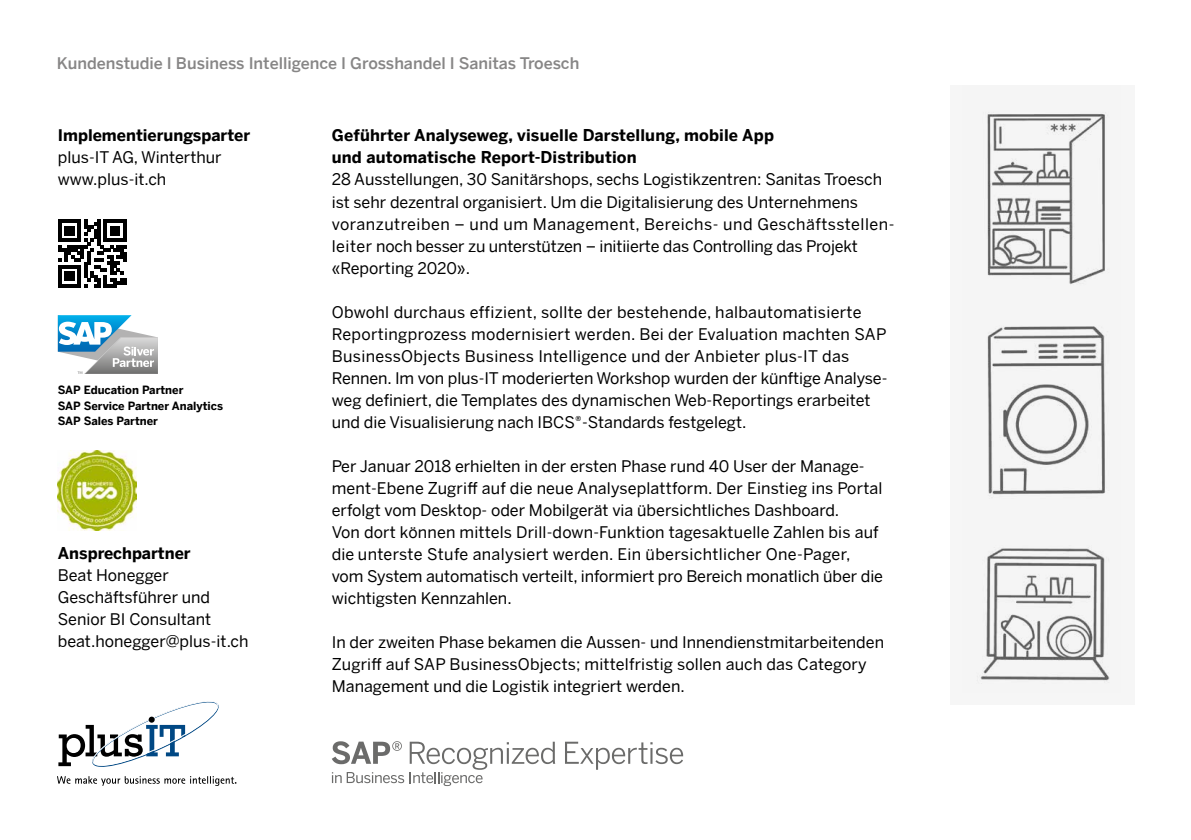
<style>
.page{position:relative;width:1191px;height:840px;background:#fff}
.page>*{position:absolute;margin:0;border:0;box-sizing:border-box;transform-origin:0 0}
.t1{font:16px/22px "Benton Sans";color:#000}
.t2{font:700 16px/22px "Benton Sans";letter-spacing:.01em;color:#000}
.t3{font:500 16px "Benton Sans";color:#878686}
.t4{font:700 11.2px/15.4px "Benton Sans";color:#000}
</style>
<div class="page">
<img style="left:58px;top:450px;width:79px;height:80px">
<svg style="left:332px;top:741px;width:70px;height:22px"></svg>
<svg style="left:565px;top:741px;width:118px;height:28px"></svg>
<svg style="left:332px;top:772px;width:72px;height:10px"></svg>
<svg style="left:410px;top:741px;width:145px;height:44px"></svg>
<svg style="left:58px;top:315px;width:100px;height:58px"></svg>
<svg style="left:58px;top:219px;width:69px;height:69px"></svg>
<svg style="left:57px;top:701px;width:179px;height:84px"></svg>
<img style="left:976px;top:111px;width:134px;height:573px">
<p class="t3" style="left:57px;top:52px;width:524px">Kundenstudie I Business Intelligence I Grosshandel I Sanitas Troesch</p>
<p class="t2" style="left:58px;top:124px;width:194px">Implementierungsparter</p>
<p class="t1" style="left:58px;top:146px;width:165px">plus-IT AG, Winterthur www.plus-it.ch</p>
<p class="t4" style="left:58px;top:381px;width:167px">SAP Education Partner<br>SAP Service Partner Analytics<br>SAP Sales Partner</p>
<p class="t2" style="left:58px;top:541px;width:134px">Ansprechpartner</p>
<p class="t1" style="left:58px;top:563px;width:192px">Beat Honegger<br>Geschäftsführer und<br>Senior BI Consultant beat.honegger@plus-it.ch</p>
<p class="t2" style="left:332px;top:124px;width:444px">Geführter Analyseweg, visuelle Darstellung, mobile App und automatische Report-Distribution</p>
<p class="t1" style="left:332px;top:168px;width:564px">28 Ausstellungen, 30 Sanitärshops, sechs Logistikzentren: Sanitas Troesch ist sehr dezentral organisiert. Um die Digitalisierung des Unternehmens voranzutreiben – und um Management, Bereichs- und Geschäftsstellen&shy;leiter noch besser zu unterstützen – initiierte das Controlling das Projekt «Reporting 2020».</p>
<p class="t1" style="left:332px;top:300px;width:556px">Obwohl durchaus effizient, sollte der bestehende, halbautomatisierte Reportingprozess modernisiert werden. Bei der Evaluation machten SAP BusinessObjects Business Intelligence und der Anbieter plus-IT das Rennen. Im von plus-IT moderierten Workshop wurden der künftige Analyse&shy;weg definiert, die Templates des dynamischen Web-Reportings erarbeitet und die Visualisierung nach IBCS®-Standards festgelegt.</p>
<p class="t1" style="left:332px;top:454px;width:553px">Per Januar 2018 erhielten in der ersten Phase rund 40 User der Manage&shy;ment-Ebene Zugriff auf die neue Analyseplattform. Der Einstieg ins Portal erfolgt vom Desktop- oder Mobilgerät via übersichtliches Dashboard.<br>Von dort können mittels Drill-down-Funktion tagesaktuelle Zahlen bis auf die unterste Stufe analysiert werden. Ein übersichtlicher One-Pager, vom System automatisch verteilt, informiert pro Bereich monatlich über die wichtigsten Kennzahlen.</p>
<p class="t1" style="left:332px;top:630px;width:554px">In der zweiten Phase bekamen die Aussen- und Innendienstmitarbeitenden<br>Zugriff auf SAP BusinessObjects; mittelfristig sollen auch das Category<br>Management und die Logistik integriert werden.</p>
</div>
